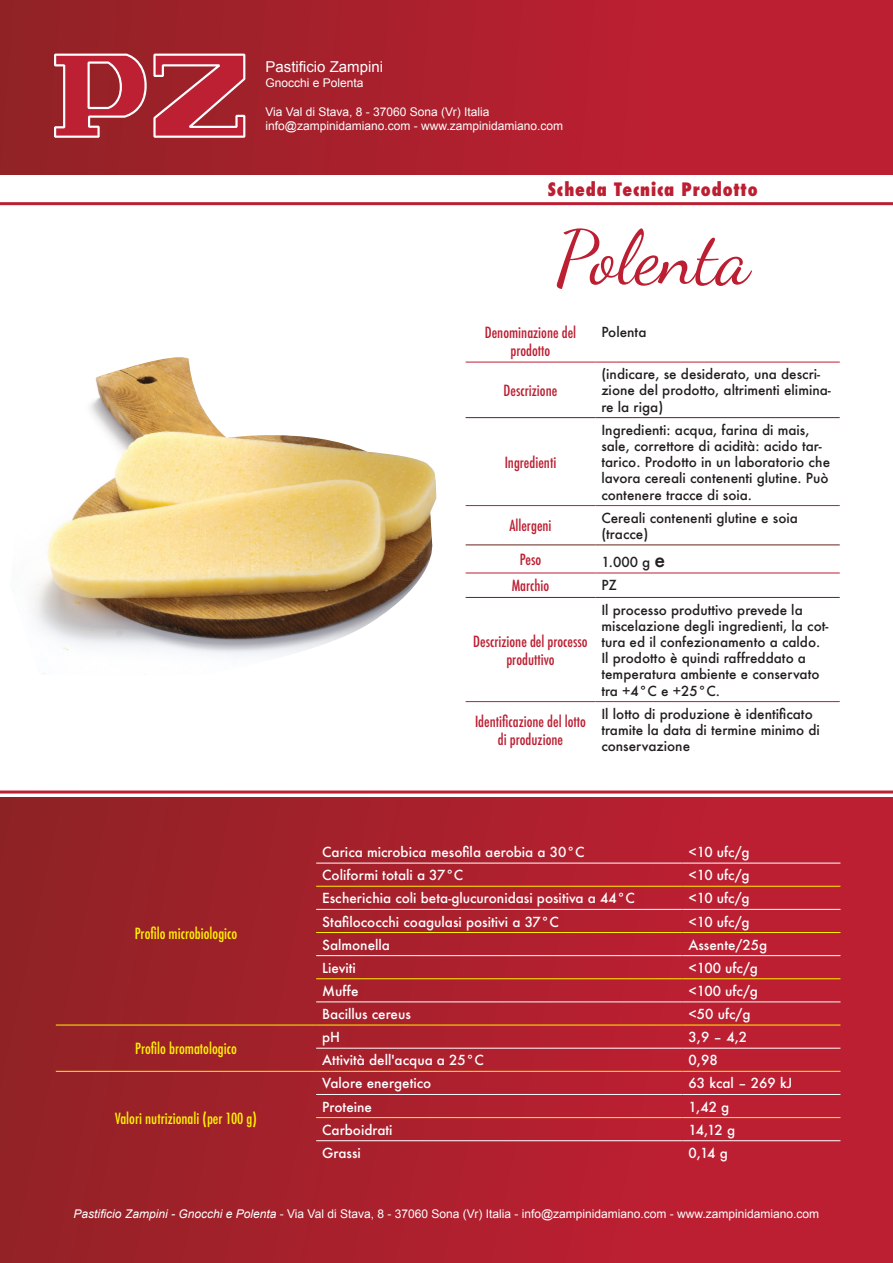
<style>
.page{position:relative;width:893px;height:1263px;background:#fff}
.page>*{position:absolute;margin:0;border:0;box-sizing:border-box;transform-origin:0 0}
.Testo_tabelle{font:75px "Dancing Script";color:#bc1f32}
.t1{font:800 condensed 18px "Futura";letter-spacing:.05em;color:#bc1f32}
.t2{font:500 condensed 15px/18px "Futura";color:#bc1f32;text-align:center}
.Testo_tabelle-2{font:500 condensed 15px "Futura";color:#fff101}
.Testo_tabelle-3{font:15px "Arial";color:#fff}
.t3{font:500 13.5px/16.2px "Futura";color:#231f20}
.Testo_tabelle-4{font:500 13.5px "Futura";color:#fff}
.Testo_tabelle-5{font:12px "Arial";color:#fff}
.s1{font-size:19.5px}
.s2{font-style:italic}
</style>
<div class="page">
<div style="left:0;top:797px;width:893px;height:466px;background:linear-gradient(to right,#922226,#c42035)"></div>
<div style="left:0;top:0;width:893px;height:174px;background:linear-gradient(to right,#932226,#c51e34)"></div>
<hr style="left:0;top:202px;width:893px;height:3px;background:#bc1f32">
<img style="left:32px;top:357px;width:405px;height:317px">
<hr style="left:316px;top:863px;width:366px;height:1px;background:#fff">
<hr style="left:682px;top:863px;width:158px;height:1px;background:#fff">
<hr style="left:316px;top:909px;width:366px;height:1px;background:#fff">
<hr style="left:682px;top:909px;width:158px;height:1px;background:#fff">
<hr style="left:316px;top:955px;width:366px;height:1px;background:#fff">
<hr style="left:682px;top:955px;width:158px;height:1px;background:#fff">
<hr style="left:316px;top:1001px;width:366px;height:1px;background:#fff">
<hr style="left:682px;top:1001px;width:158px;height:1px;background:#fff">
<hr style="left:316px;top:1048px;width:366px;height:1px;background:#fff">
<hr style="left:682px;top:1048px;width:158px;height:1px;background:#fff">
<hr style="left:316px;top:1094px;width:366px;height:1px;background:#fff">
<hr style="left:682px;top:1094px;width:158px;height:1px;background:#fff">
<hr style="left:316px;top:1140px;width:366px;height:1px;background:#fff">
<hr style="left:682px;top:1140px;width:158px;height:1px;background:#fff">
<hr style="left:316px;top:886px;width:366px;height:1px;background:#fff101">
<hr style="left:682px;top:886px;width:158px;height:1px;background:#fff101">
<hr style="left:316px;top:932px;width:366px;height:1px;background:#fff101">
<hr style="left:682px;top:932px;width:158px;height:1px;background:#fff101">
<hr style="left:316px;top:978px;width:366px;height:1px;background:#fff101">
<hr style="left:682px;top:978px;width:158px;height:1px;background:#fff101">
<hr style="left:56px;top:1025px;width:260px;height:1px;background:#fff101">
<hr style="left:316px;top:1025px;width:366px;height:1px;background:#fff101">
<hr style="left:682px;top:1025px;width:158px;height:1px;background:#fff101">
<hr style="left:56px;top:1071px;width:260px;height:1px;background:#fff101">
<hr style="left:316px;top:1071px;width:366px;height:1px;background:#fff101">
<hr style="left:682px;top:1071px;width:158px;height:1px;background:#fff101">
<hr style="left:316px;top:1117px;width:366px;height:1px;background:#fff101">
<hr style="left:682px;top:1117px;width:158px;height:1px;background:#fff101">
<hr style="left:466px;top:362px;width:129px;height:1px;background:#bc1f32">
<hr style="left:595px;top:362px;width:245px;height:1px;background:#bc1f32">
<hr style="left:466px;top:505px;width:129px;height:1px;background:#bc1f32">
<hr style="left:595px;top:505px;width:245px;height:1px;background:#bc1f32">
<hr style="left:466px;top:573px;width:129px;height:1px;background:#bc1f32">
<hr style="left:595px;top:573px;width:245px;height:1px;background:#bc1f32">
<hr style="left:466px;top:701px;width:129px;height:1px;background:#bc1f32">
<hr style="left:595px;top:701px;width:245px;height:1px;background:#bc1f32">
<hr style="left:466px;top:417px;width:129px;height:1px;background:#642519">
<hr style="left:595px;top:417px;width:245px;height:1px;background:#642519">
<hr style="left:466px;top:544px;width:129px;height:1px;background:#642519">
<hr style="left:595px;top:544px;width:245px;height:1px;background:#642519">
<hr style="left:466px;top:597px;width:129px;height:1px;background:#642519">
<hr style="left:595px;top:597px;width:245px;height:1px;background:#642519">
<svg style="left:54px;top:54px;width:93px;height:84px"></svg>
<svg style="left:153px;top:54px;width:92px;height:84px"></svg>
<hr style="left:0;top:790px;width:893px;height:3px;background:#bc1f32">
<p class="Testo_tabelle-3" style="left:265px;top:57px;width:119px">Pastificio Zampini</p>
<p class="Testo_tabelle-5" style="left:265px;top:75px;width:100px">Gnocchi e Polenta</p>
<p class="Testo_tabelle-5" style="left:265px;top:103px;width:225px">Via Val di Stava, 8 - 37060 Sona (Vr) Italia</p>
<p class="Testo_tabelle-5" style="left:265px;top:118px;width:299px">info@zampinidamiano.com - www.zampinidamiano.com</p>
<p class="t1" style="left:548px;top:177px;width:211px">Scheda Tecnica Prodotto</p>
<p class="Testo_tabelle" style="left:555px;top:213px;width:196px">Polenta</p>
<p class="t2" style="left:485px;top:324px;width:93px">Denominazione del prodotto</p>
<p class="t3" style="left:601px;top:323px;width:47px">Polenta</p>
<p class="t2" style="left:504px;top:382px;width:55px">Descrizione</p>
<p class="t3" style="left:601px;top:366px;width:231px">(indicare, se desiderato, una descri&shy;zione del prodotto, altrimenti elimina&shy;re la riga)</p>
<p class="t2" style="left:505px;top:453px;width:53px">Ingredienti</p>
<p class="t3" style="left:601px;top:421px;width:230px">Ingredienti: acqua, farina di mais, sale, correttore di acidità: acido tar&shy;tarico. Prodotto in un laboratorio che lavora cereali contenenti glutine. Può contenere tracce di soia.</p>
<p class="t2" style="left:509px;top:517px;width:44px">Allergeni</p>
<p class="t3" style="left:601px;top:509px;width:198px">Cereali contenenti glutine e soia (tracce)</p>
<p class="t2" style="left:520px;top:551px;width:23px">Peso</p>
<p class="t3" style="left:601px;top:554px;width:65px">1.000 g <span class="s1">e</span></p>
<p class="t2" style="left:512px;top:577px;width:39px">Marchio</p>
<p class="t3" style="left:601px;top:577px;width:17px">PZ</p>
<p class="t2" style="left:473px;top:632px;width:116px">Descrizione del processo produttivo</p>
<p class="t3" style="left:601px;top:601px;width:229px">Il processo produttivo prevede la miscelazione degli ingredienti, la cot&shy;tura ed il confezionamento a caldo.<br>Il prodotto è quindi raffreddato a temperatura ambiente e conservato tra +4°C e +25°C.</p>
<p class="Testo_tabelle-2" style="left:135px;top:923px;width:104px">Profilo microbiologico</p>
<p class="Testo_tabelle-2" style="left:135px;top:1039px;width:103px">Profilo bromatologico</p>
<p class="Testo_tabelle-2" style="left:115px;top:1109px;width:143px">Valori nutrizionali (per 100 g)</p>
<p class="t2" style="left:475px;top:712px;width:112px">Identificazione del lotto di produzione</p>
<p class="t3" style="left:601px;top:705px;width:220px">Il lotto di produzione è identificato tramite la data di termine minimo di conservazione</p>
<p class="Testo_tabelle-4" style="left:322px;top:843px;width:264px">Carica microbica mesofila aerobia a 30°C</p>
<p class="Testo_tabelle-4" style="left:688px;top:843px;width:63px">&lt;10 ufc/g</p>
<p class="Testo_tabelle-4" style="left:322px;top:866px;width:143px">Coliformi totali a 37°C</p>
<p class="Testo_tabelle-4" style="left:688px;top:866px;width:63px">&lt;10 ufc/g</p>
<p class="Testo_tabelle-4" style="left:322px;top:889px;width:314px">Escherichia coli beta-glucuronidasi positiva a 44°C</p>
<p class="Testo_tabelle-4" style="left:688px;top:889px;width:63px">&lt;10 ufc/g</p>
<p class="Testo_tabelle-4" style="left:322px;top:912px;width:238px">Stafilococchi coagulasi positivi a 37°C</p>
<p class="Testo_tabelle-4" style="left:688px;top:912px;width:63px">&lt;10 ufc/g</p>
<p class="Testo_tabelle-4" style="left:322px;top:935px;width:69px">Salmonella</p>
<p class="Testo_tabelle-4" style="left:688px;top:935px;width:80px">Assente/25g</p>
<p class="Testo_tabelle-4" style="left:322px;top:958px;width:35px">Lieviti</p>
<p class="Testo_tabelle-4" style="left:688px;top:958px;width:71px">&lt;100 ufc/g</p>
<p class="Testo_tabelle-4" style="left:322px;top:982px;width:38px">Muffe</p>
<p class="Testo_tabelle-4" style="left:688px;top:982px;width:71px">&lt;100 ufc/g</p>
<p class="Testo_tabelle-4" style="left:322px;top:1005px;width:90px">Bacillus cereus</p>
<p class="Testo_tabelle-4" style="left:688px;top:1005px;width:64px">&lt;50 ufc/g</p>
<p class="Testo_tabelle-4" style="left:322px;top:1028px;width:19px">pH</p>
<p class="Testo_tabelle-4" style="left:688px;top:1028px;width:60px">3,9 – 4,2</p>
<p class="Testo_tabelle-4" style="left:322px;top:1051px;width:163px">Attività dell'acqua a 25°C</p>
<p class="Testo_tabelle-4" style="left:688px;top:1051px;width:31px">0,98</p>
<p class="Testo_tabelle-4" style="left:322px;top:1074px;width:111px">Valore energetico</p>
<p class="Testo_tabelle-4" style="left:688px;top:1074px;width:105px">63 kcal – 269 kJ</p>
<p class="Testo_tabelle-4" style="left:322px;top:1097px;width:51px">Proteine</p>
<p class="Testo_tabelle-4" style="left:688px;top:1097px;width:42px">1,42 g</p>
<p class="Testo_tabelle-4" style="left:322px;top:1120px;width:72px">Carboidrati</p>
<p class="Testo_tabelle-4" style="left:688px;top:1120px;width:48px">14,12 g</p>
<p class="Testo_tabelle-4" style="left:322px;top:1143px;width:40px">Grassi</p>
<p class="Testo_tabelle-4" style="left:688px;top:1143px;width:41px">0,14 g</p>
<p class="Testo_tabelle-5" style="left:74px;top:1205px;width:747px"><span class="s2">Pastificio Zampini - Gnocchi e Polenta</span> - Via Val di Stava, 8 - 37060 Sona (Vr) Italia - info@zampinidamiano.com - www.zampinidamiano.com</p>
</div>
